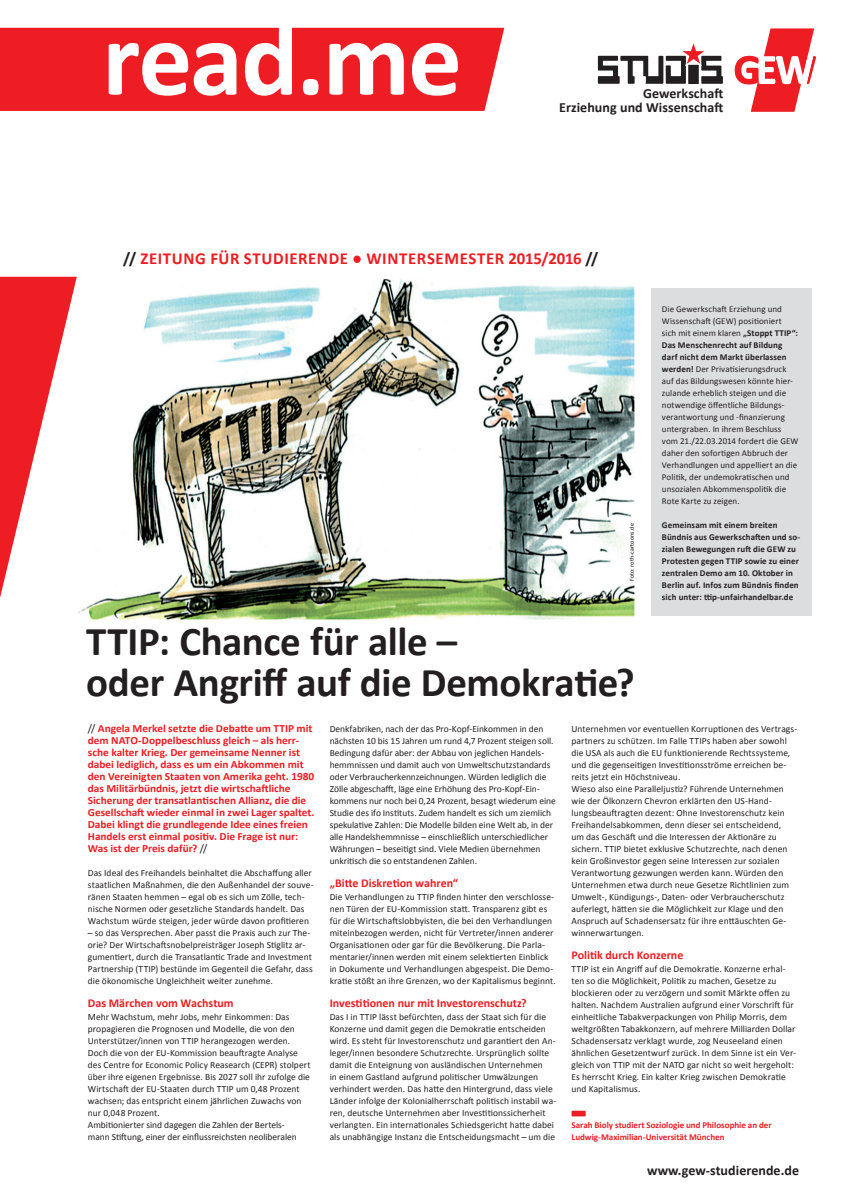
<style>
.page{position:relative;width:842px;height:1191px;background:#fff}
.page>*{position:absolute;margin:0;border:0;box-sizing:border-box;transform-origin:0 0}
.t1{font:700 107.4px "Calibri";letter-spacing:-.02em;color:#fff}
.t2{font:700 40.9px/40.9px "Calibri";letter-spacing:-.01em;color:#231f20}
.t3{font:700 16.8px "Calibri";letter-spacing:.035em;color:#ee1d23}
.t4{font:700 14px/14px "Calibri";letter-spacing:.005em;color:#231f20;text-align:right}
.t5{font:700 12px "Calibri";color:#ee1d23}
.t6{font:700 11px/12px "Calibri";letter-spacing:-.005em;color:#ee1d23}
.t7{font:9.5px/12px "Calibri";letter-spacing:.005em;color:#231f20}
.t8{font:9px/12px "Calibri";letter-spacing:.005em;color:#231f20}
.t9{font:700 9px/12px "Calibri";letter-spacing:.01em;color:#231f20}
.t10{font:700 9px/12px "Calibri";color:#ee1d23}
.t11{font:6px "Calibri";letter-spacing:.02em;color:#000}
.s1{color:#231f20}
.s2{font-weight:700}
.s3{font-weight:400;color:#231f20}
</style>
<div class="page">
<div style="left:0;top:28px;width:504px;height:83px;background:#ee1d23"></div>
<img style="left:78px;top:279px;width:556px;height:341px">
<svg style="left:0;top:277px;width:77px;height:321px"></svg>
<div style="left:571px;top:1110px;width:15px;height:6px;background:#ee1d23"></div>
<div style="left:651px;top:288px;width:160px;height:328px;background:#dcdddf"></div>
<svg style="left:598px;top:43px;width:125px;height:41px"></svg>
<svg style="left:735px;top:28px;width:81px;height:84px"></svg>
<h1 class="t1" style="left:102px;top:-10px;width:361px">read.me</h1>
<h3 class="t4" style="left:559px;top:86px;width:166px">Gewerkschaft<br>Erziehung und Wissenschaft</h3>
<h3 class="t3" style="left:123px;top:248px;width:477px"><span class="s1">//</span> ZEITUNG FÜR STUDIERENDE ● WINTERSEMESTER 2015/2016 <span class="s1">//</span></h3>
<p class="t11" style="left:628px;top:581px;width:59px;rotate:-90deg">Foto: roth-cartoons.de</p>
<h2 class="t2" style="left:86px;top:621px;width:550px">TTIP: Chance für alle –<br>oder Angriff auf die Demokratie?</h2>
<p class="t8" style="left:662px;top:303px;width:138px">Die Gewerkschaft Erziehung und Wissenschaft (GEW) positioniert<br>sich mit einem klaren <span class="s2">„Stoppt TTIP“:<br>Das Menschenrecht auf Bildung darf nicht dem Markt überlassen werden!</span> Der Privatisierungsdruck auf das Bildungswesen könnte hier&shy;zulande erheblich steigen und die notwendige öffentliche Bildungs&shy;verantwortung und -finanzierung untergraben. In ihrem Beschluss vom 21./22.03.2014 fordert die GEW daher den sofortigen Abbruch der Verhandlungen und appelliert an die Politik, der undemokratischen und unsozialen Abkommenspolitik die Rote Karte zu zeigen.</p>
<p class="t9" style="left:662px;top:519px;width:140px">Gemeinsam mit einem breiten Bündnis aus Gewerkschaften und so&shy;zialen Bewegungen ruft die GEW zu Protesten gegen TTIP sowie zu einer zentralen Demo am 10. Oktober in Berlin auf. Infos zum Bündnis finden sich unter: ttip-unfairhandelbar.de</p>
<p class="t6" style="left:88px;top:722px;width:228px"><span class="s3">//</span> Angela Merkel setzte die Debatte um TTIP mit dem NATO-Doppelbeschluss gleich – als herr&shy;sche kalter Krieg. Der gemeinsame Nenner ist dabei lediglich, dass es um ein Abkommen mit den Vereinigten Staaten von Amerika geht. 1980 das Militärbündnis, jetzt die wirtschaftliche Sicherung der transatlantischen Allianz, die die Gesellschaft wieder einmal in zwei Lager spaltet.<br>Dabei klingt die grundlegende Idee eines freien Handels erst einmal positiv. Die Frage ist nur:<br>Was ist der Preis dafür? <span class="s3">//</span></p>
<p class="t7" style="left:88px;top:867px;width:227px">Das Ideal des Freihandels beinhaltet die Abschaffung aller staatlichen Maßnahmen, die den Außenhandel der souve&shy;ränen Staaten hemmen – egal ob es sich um Zölle, tech&shy;nische Normen oder gesetzliche Standards handelt. Das Wachstum würde steigen, jeder würde davon profitieren</p>
<p class="t7" style="left:88px;top:927px;width:226px">– so das Versprechen. Aber passt die Praxis auch zur The&shy;orie? Der Wirtschaftsnobelpreisträger Joseph Stiglitz ar&shy;gumentiert, durch die Transatlantic Trade and Investment Partnership (TTIP) bestünde im Gegenteil die Gefahr, dass die ökonomische Ungleichheit weiter zunehme.</p>
<p class="t5" style="left:88px;top:995px;width:147px">Das Märchen vom Wachstum</p>
<p class="t7" style="left:88px;top:1011px;width:224px">Mehr Wachstum, mehr Jobs, mehr Einkommen: Das propagieren die Prognosen und Modelle, die von den Unterstützer/innen von TTIP herangezogen werden.<br>Doch die von der EU-Kommission beauftragte Analyse des Centre for Economic Policy Reasearch (CEPR) stolpert über ihre eigenen Ergebnisse. Bis 2027 soll ihr zufolge die Wirtschaft der EU-Staaten durch TTIP um 0,48 Prozent wachsen; das entspricht einem jährlichen Zuwachs von nur 0,048 Prozent.<br>Ambitionierter sind dagegen die Zahlen der Bertels-<br>mann Stiftung, einer der einflussreichsten neoliberalen</p>
<p class="t7" style="left:330px;top:723px;width:228px">Denkfabriken, nach der das Pro-Kopf-Einkommen in den nächsten 10 bis 15 Jahren um rund 4,7 Prozent steigen soll.<br>Bedingung dafür aber: der Abbau von jeglichen Handels&shy;hemmnissen und damit auch von Umweltschutzstandards oder Verbraucherkennzeichnungen. Würden lediglich die Zölle abgeschafft, läge eine Erhöhung des Pro-Kopf-Ein&shy;kommens nur noch bei 0,24 Prozent, besagt wiederum eine Studie des ifo Instituts. Zudem handelt es sich um ziemlich spekulative Zahlen: Die Modelle bilden eine Welt ab, in der alle Handelshemmnisse – einschließlich unterschiedlicher Währungen – beseitigt sind. Viele Medien übernehmen unkritisch die so entstandenen Zahlen.</p>
<p class="t5" style="left:330px;top:875px;width:130px">„Bitte Diskretion wahren“</p>
<p class="t7" style="left:330px;top:891px;width:228px">Die Verhandlungen zu TTIP finden hinter den verschlosse&shy;nen Türen der EU-Kommission statt. Transparenz gibt es für die Wirtschaftslobbyisten, die bei den Verhandlungen miteinbezogen werden, nicht für Vertreter/innen anderer Organisationen oder gar für die Bevölkerung. Die Parla&shy;mentarier/innen werden mit einem selektierten Einblick in Dokumente und Verhandlungen abgespeist. Die Demo&shy;kratie stößt an ihre Grenzen, wo der Kapitalismus beginnt.</p>
<p class="t5" style="left:330px;top:995px;width:199px">Investitionen nur mit Investorenschutz?</p>
<p class="t7" style="left:330px;top:1011px;width:228px">Das I in TTIP lässt befürchten, dass der Staat sich für die Konzerne und damit gegen die Demokratie entscheiden wird. Es steht für Investorenschutz und garantiert den An&shy;leger/innen besondere Schutzrechte. Ursprünglich sollte damit die Enteignung von ausländischen Unternehmen<br>in einem Gastland aufgrund politischer Umwälzungen verhindert werden. Das hatte den Hintergrund, dass viele Länder infolge der Kolonialherrschaft politisch instabil wa&shy;ren, deutsche Unternehmen aber Investitionssicherheit verlangten. Ein internationales Schiedsgericht hatte dabei als unabhängige Instanz die Entscheidungsmacht – um die</p>
<p class="t7" style="left:571px;top:723px;width:227px">Unternehmen vor eventuellen Korruptionen des Vertrags&shy;partners zu schützen. Im Falle TTIPs haben aber sowohl die USA als auch die EU funktionierende Rechtssysteme, und die gegenseitigen Investitionsströme erreichen be&shy;reits jetzt ein Höchstniveau.<br>Wieso also eine Paralleljustiz? Führende Unternehmen wie der Ölkonzern Chevron erklärten den US-Hand&shy;lungsbeauftragten dezent: Ohne Investorenschutz kein Freihandelsabkommen, denn dieser sei entscheidend,<br>um das Geschäft und die Interessen der Aktionäre zu sichern. TTIP bietet exklusive Schutzrechte, nach denen kein Großinvestor gegen seine Interessen zur sozialen Verantwortung gezwungen werden kann. Würden den Unternehmen etwa durch neue Gesetze Richtlinien zum Umwelt-, Kündigungs-, Daten- oder Verbraucherschutz auferlegt, hätten sie die Möglichkeit zur Klage und den Anspruch auf Schadensersatz für ihre enttäuschten Ge&shy;winnerwartungen.</p>
<p class="t5" style="left:571px;top:947px;width:113px">Politik durch Konzerne</p>
<p class="t7" style="left:571px;top:963px;width:226px">TTIP ist ein Angriff auf die Demokratie. Konzerne erhal&shy;ten so die Möglichkeit, Politik zu machen, Gesetze zu blockieren oder zu verzögern und somit Märkte offen zu halten. Nachdem Australien aufgrund einer Vorschrift für einheitliche Tabakverpackungen von Philip Morris, dem weltgrößten Tabakkonzern, auf mehrere Milliarden Dollar Schadensersatz verklagt wurde, zog Neuseeland einen ähnlichen Gesetzentwurf zurück. In dem Sinne ist ein Ver&shy;gleich von TTIP mit der NATO gar nicht so weit hergeholt:<br>Es herrscht Krieg. Ein kalter Krieg zwischen Demokratie und Kapitalismus.</p>
<p class="t10" style="left:571px;top:1119px;width:202px">Sarah Bioly studiert Soziologie und Philosophie an der<br>Ludwig-Maximilian-Universität München</p>
<h3 class="t4" style="left:647px;top:1163px;width:154px">www.gew-studierende.de</h3>
</div>
